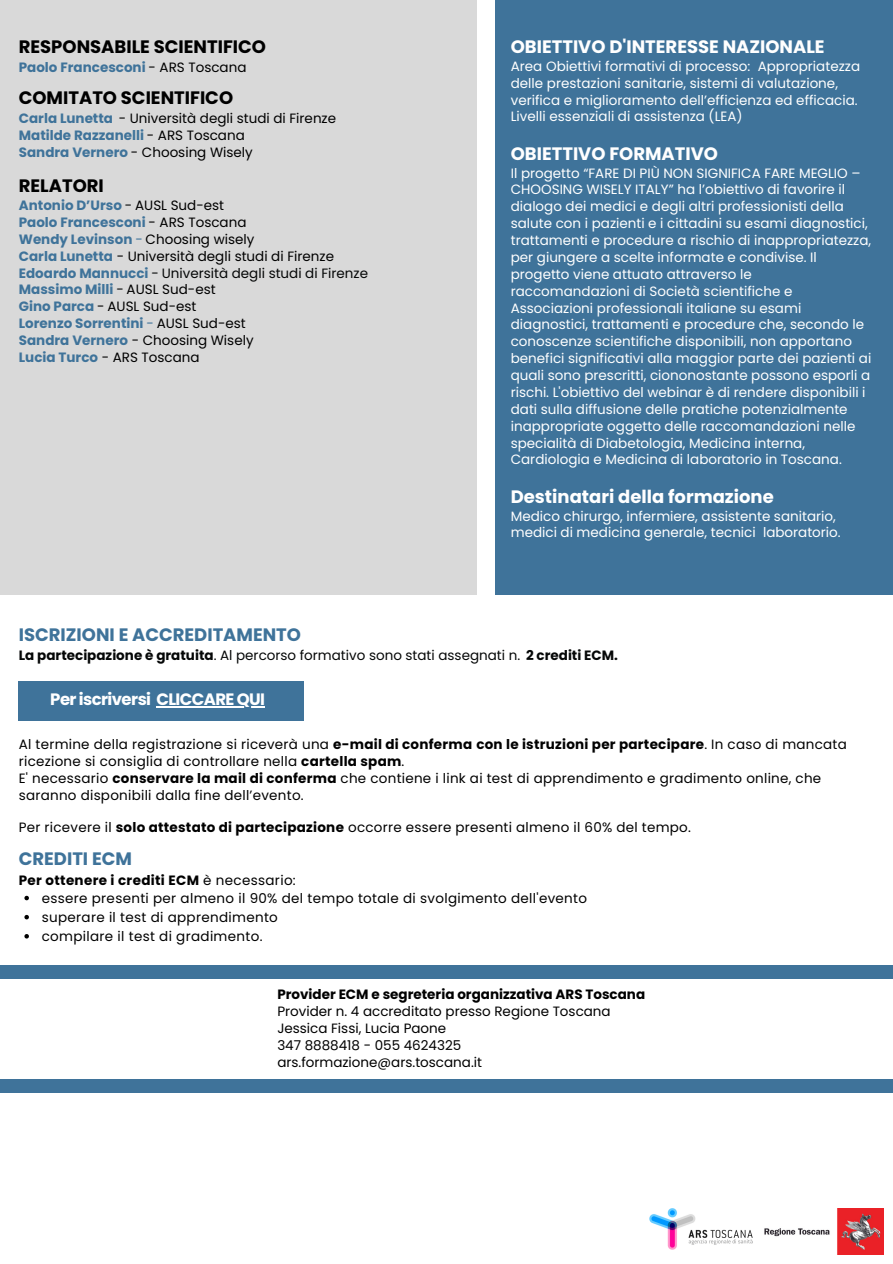
<style>
.page{position:relative;width:893px;height:1264px;background:#fff}
.page>*{position:absolute;margin:0;border:0;box-sizing:border-box;transform-origin:0 0}
.t1{font:700 18px "Poppins";color:#fff}
.t2{font:700 18px "Poppins";color:#000}
.t3{font:700 18px "Poppins";color:#3f739a}
.t4{font:700 16.5px "Poppins";letter-spacing:-.035em;color:#fff}
.t5{font:13.5px/16.8px "Poppins";color:#fff}
.t6{font:13.5px/17px "Poppins";letter-spacing:.02em;color:#000}
.t7{font:13.5px "Poppins";color:#000}
.t8{font:700 13.5px "Poppins";color:#3f739a}
.t9{font:13.5px "Poppins";color:#050707}
.t10{font:700 13.5px "Poppins";color:#000}
.t11{font:700 13.5px "Poppins";letter-spacing:.025em;color:#000}
.s1{font-weight:400;color:#000}
.s2{font-weight:700;color:#3f739a}
.s3{font-weight:400;color:#050707}
.s4{font-weight:400}
.s5{color:#3f739a}
.s6{font-weight:700}
</style>
<div class="page">
<div style="left:0;top:0;width:476px;height:594px;background:#d9d9d9"></div>
<div style="left:495px;top:0;width:397px;height:594px;background:#3f739a"></div>
<div style="left:19px;top:680px;width:285px;height:40px;background:#3f739a"></div>
<hr style="left:156px;top:706px;width:108px;height:1px;background:#fff">
<svg style="left:24px;top:895px;width:5px;height:5px"></svg>
<svg style="left:24px;top:914px;width:5px;height:5px"></svg>
<svg style="left:24px;top:934px;width:5px;height:4px"></svg>
<div style="left:0;top:965px;width:892px;height:13px;background:#3f739a"></div>
<div style="left:0;top:1079px;width:892px;height:13px;background:#3f739a"></div>
<img style="left:649px;top:1208px;width:103px;height:41px">
<img style="left:764px;top:1208px;width:119px;height:46px">
<p class="t2" style="left:19px;top:34px;width:249px">RESPONSABILE SCIENTIFICO</p>
<p class="t8" style="left:19px;top:58px;width:229px">Paolo Francesconi <span class="s1">- ARS Toscana</span></p>
<p class="t2" style="left:19px;top:85px;width:216px">COMITATO SCIENTIFICO</p>
<p class="t7" style="left:19px;top:109px;width:319px"><span class="s2">Carla Lunetta</span> - Università degli studi di Firenze</p>
<p class="t8" style="left:19px;top:126px;width:227px">Matilde Razzanelli <span class="s1">- ARS Toscana</span></p>
<p class="t7" style="left:19px;top:143px;width:235px"><span class="s2">Sandra Vernero</span> - Choosing Wisely</p>
<p class="t2" style="left:19px;top:173px;width:87px">RELATORI</p>
<p class="t8" style="left:19px;top:196px;width:207px">Antonio D’Urso <span class="s3">-</span> <span class="s1">AUSL Sud-est</span></p>
<p class="t8" style="left:19px;top:213px;width:229px">Paolo Francesconi <span class="s1">- ARS Toscana</span></p>
<p class="t7" style="left:19px;top:246px;width:317px"><span class="s2">Carla Lunetta</span> - Università degli studi di Firenze</p>
<p class="t9" style="left:19px;top:263px;width:351px"><span class="s2">Edoardo Mannucci</span> - Università degli studi di Firenze</p>
<p class="t8" style="left:19px;top:280px;width:198px">Massimo Milli <span class="s3">-</span> <span class="s1">AUSL Sud-est</span></p>
<p class="t7" style="left:19px;top:297px;width:179px"><span class="s2">Gino Parca</span> - AUSL Sud-est</p>
<p class="t8" style="left:19px;top:314px;width:228px">Lorenzo Sorrentini <span class="s4">-</span> <span class="s1">AUSL Sud-est</span></p>
<p class="t7" style="left:19px;top:331px;width:236px"><span class="s2">Sandra Vernero</span> - Choosing Wisely</p>
<p class="t7" style="left:19px;top:230px;width:237px"><span class="s2">Wendy Levinson</span> <span class="s5">-</span> Choosing wisely</p>
<p class="t7" style="left:19px;top:348px;width:182px"><span class="s2">Lucia Turco</span> - ARS Toscana</p>
<p class="t1" style="left:510px;top:34px;width:315px">OBIETTIVO D'INTERESSE NAZIONALE</p>
<p class="t5" style="left:510px;top:58px;width:351px">Area Obiettivi formativi di processo: Appropriatezza delle prestazioni sanitarie, sistemi di valutazione, verifica e miglioramento dell’efficienza ed efficacia.<br>Livelli essenziali di assistenza (LEA)</p>
<p class="t1" style="left:510px;top:141px;width:209px">OBIETTIVO FORMATIVO</p>
<p class="t5" style="left:510px;top:164px;width:362px">Il progetto “FARE DI PIÙ NON SIGNIFICA FARE MEGLIO – CHOOSING WISELY ITALY” ha l’obiettivo di favorire il dialogo dei medici e degli altri professionisti della salute con i pazienti e i cittadini su esami diagnostici, trattamenti e procedure a rischio di inappropriatezza, per giungere a scelte informate e condivise. Il progetto viene attuato attraverso le raccomandazioni di Società scientifiche e Associazioni professionali italiane su esami diagnostici, trattamenti e procedure che, secondo le conoscenze scientifiche disponibili, non apportano benefici significativi alla maggior parte dei pazienti ai quali sono prescritti, ciononostante possono esporli a rischi. L'obiettivo del webinar è di rendere disponibili i dati sulla diffusione delle pratiche potenzialmente inappropriate oggetto delle raccomandazioni nelle specialità di Diabetologia, Medicina interna, Cardiologia e Medicina di laboratorio in Toscana.</p>
<p class="t1" style="left:510px;top:483px;width:264px">Destinatari della formazione</p>
<p class="t5" style="left:510px;top:507px;width:331px">Medico chirurgo, infermiere, assistente sanitario, medici di medicina generale, tecnici laboratorio.</p>
<p class="t3" style="left:19px;top:622px;width:284px">ISCRIZIONI E ACCREDITAMENTO</p>
<p class="t9" style="left:19px;top:646px;width:600px"><span class="s6">La partecipazione è gratuita</span>. Al percorso formativo sono stati assegnati n. <span class="s6">2 crediti ECM.</span></p>
<p class="t4" style="left:50px;top:687px;width:216px">Per iscriversi CLICCARE QUI</p>
<p class="t6" style="left:19px;top:735px;width:829px">Al termine della registrazione si riceverà una <span class="s6">e-mail di conferma con le istruzioni per partecipare</span>. In caso di mancata ricezione si consiglia di controllare nella <span class="s6">cartella spam</span>.</p>
<p class="t6" style="left:19px;top:769px;width:804px">E' necessario <span class="s6">conservare la mail di conferma</span> che contiene i link ai test di apprendimento e gradimento online, che saranno disponibili dalla fine dell’evento.</p>
<p class="t6" style="left:19px;top:818px;width:673px">Per ricevere il <span class="s6">solo attestato di partecipazione</span> occorre essere presenti almeno il 60% del tempo.</p>
<p class="t3" style="left:19px;top:846px;width:115px">CREDITI ECM</p>
<p class="t11" style="left:19px;top:870px;width:278px">Per ottenere i crediti ECM <span class="s4">è necessario:</span></p>
<p class="t6" style="left:42px;top:889px;width:547px">essere presenti per almeno il 90% del tempo totale di svolgimento dell'evento</p>
<p class="t6" style="left:42px;top:908px;width:238px">superare il test di apprendimento</p>
<p class="t6" style="left:42px;top:927px;width:222px">compilare il test di gradimento.</p>
<p class="t10" style="left:277px;top:984px;width:369px">Provider ECM e segreteria organizzativa ARS Toscana</p>
<p class="t7" style="left:277px;top:1001px;width:335px">Provider n. 4 accreditato presso Regione Toscana</p>
<p class="t7" style="left:277px;top:1018px;width:170px">Jessica Fissi, Lucia Paone</p>
<p class="t7" style="left:277px;top:1035px;width:185px">347 8888418 - 055 4624325</p>
<p class="t7" style="left:277px;top:1052px;width:206px">ars.formazione@ars.toscana.it</p>
</div>
